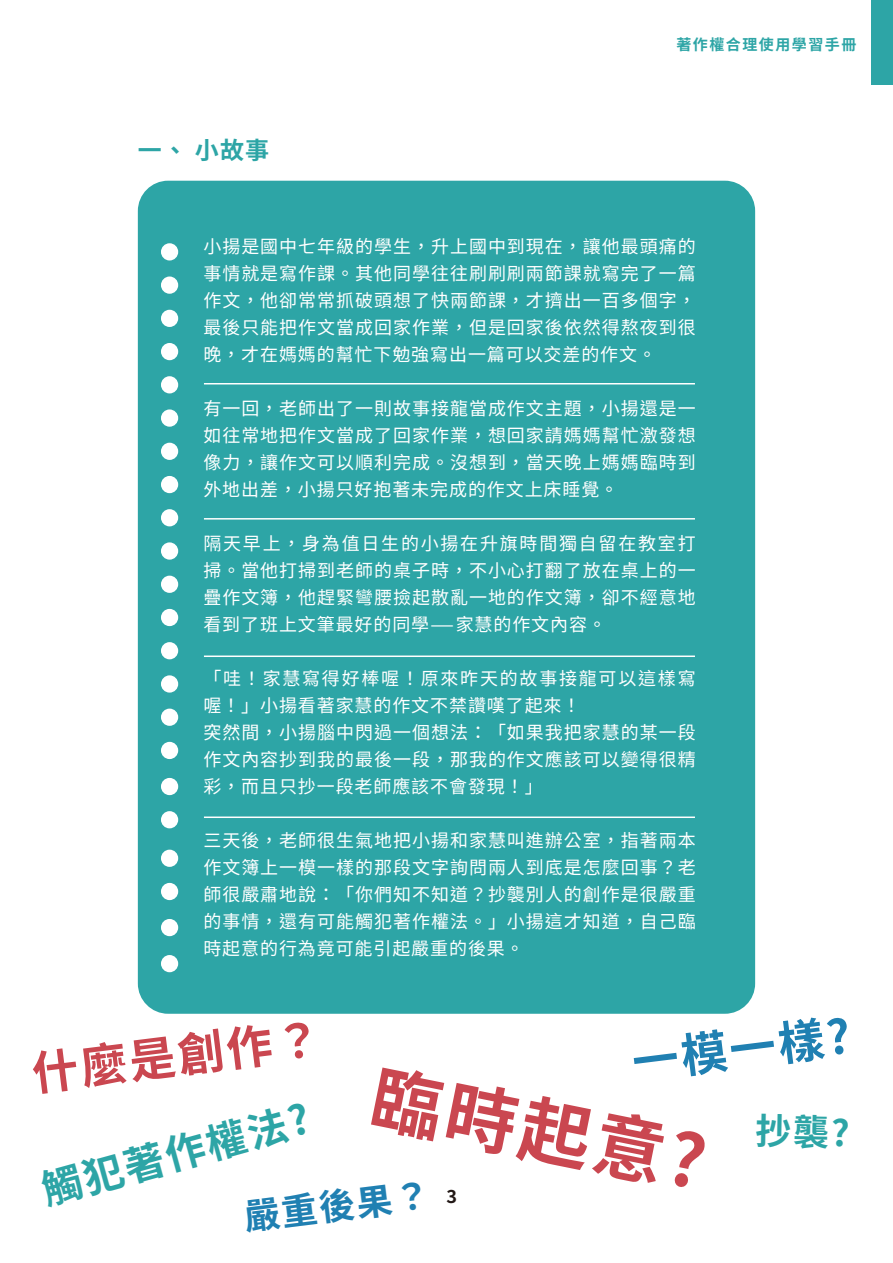
<style>
.page{position:relative;width:893px;height:1263px;background:#fff}
.page>*{position:absolute;margin:0;border:0;box-sizing:border-box;transform-origin:0 0}
.t1{font:700 72px "Noto Sans TC";color:#ca4750}
.t2{font:700 46.5px "Noto Sans TC";color:#ca4750}
.t3{font:700 46.5px "Noto Sans TC";color:#2080b2}
.t4{font:700 40.5px "Noto Sans TC";color:#2da5a6}
.t5{font:700 36px "Noto Sans TC";color:#2080b2}
.t6{font:700 24px "Noto Sans TC";color:#2da5a6}
.t7{font:18px/27px "Noto Sans TC";letter-spacing:.055em;color:#fff;text-align:justify}
.t8{font:700 15px "Noto Sans TC";letter-spacing:.1em;color:#2da5a6}
</style>
<div class="page">
<div style="left:138px;top:181px;width:617px;height:833px;background:#2da5a6"></div>
<hr style="left:204px;top:383px;width:491px;height:1px;background:#fff">
<hr style="left:204px;top:518px;width:491px;height:2px;background:#fff">
<hr style="left:204px;top:655px;width:491px;height:2px;background:#fff">
<hr style="left:204px;top:816px;width:491px;height:2px;background:#fff">
<div style="left:872px;top:0;width:21px;height:85px;background:#2da5a6"></div>
<h3 class="t6" style="left:138px;top:136px;width:133px">一、小故事</h3>
<p class="t8" style="left:676px;top:36px;width:181px">著作權合理使用學習手冊</p>
<p class="t7" style="left:203px;top:234px;width:494px">小揚是國中七年級的學生，升上國中到現在，讓他最頭痛的事情就是寫作課。其他同學往往刷刷刷兩節課就寫完了一篇作文，他卻常常抓破頭想了快兩節課，才擠出一百多個字，最後只能把作文當成回家作業，但是回家後依然得熬夜到很晚，才在媽媽的幫忙下勉強寫出一篇可以交差的作文。</p>
<p class="t7" style="left:203px;top:396px;width:494px">有一回，老師出了一則故事接龍當成作文主題，小揚還是一如往常地把作文當成了回家作業，想回家請媽媽幫忙激發想像力，讓作文可以順利完成。沒想到，當天晚上媽媽臨時到外地出差，小揚只好抱著未完成的作文上床睡覺。</p>
<p class="t7" style="left:203px;top:531px;width:494px">隔天早上，身為值日生的小揚在升旗時間獨自留在教室打掃。當他打掃到老師的桌子時，不小心打翻了放在桌上的一疊作文簿，他趕緊彎腰撿起散亂一地的作文簿，卻不經意地看到了班上文筆最好的同學—家慧的作文內容。</p>
<p class="t7" style="left:203px;top:666px;width:494px;text-align:left">「哇！家慧寫得好棒喔！原來昨天的故事接龍可以這樣寫喔！」小揚看著家慧的作文不禁讚嘆了起來！<br>突然間，小揚腦中閃過一個想法：「如果我把家慧的某一段作文內容抄到我的最後一段，那我的作文應該可以變得很精彩，而且只抄一段老師應該不會發現！」</p>
<p class="t7" style="left:203px;top:828px;width:494px">三天後，老師很生氣地把小揚和家慧叫進辦公室，指著兩本作文簿上一模一樣的那段文字詢問兩人到底是怎麼回事？老師很嚴肅地說：「你們知不知道？抄襲別人的創作是很嚴重的事情，還有可能觸犯著作權法。」小揚這才知道，自己臨時起意的行為竟可能引起嚴重的後果。</p>
<h2 class="t3" style="left:629px;top:1036px;width:221px;rotate:-7deg">一模一樣?</h2>
<h2 class="t2" style="left:29px;top:1048px;width:292px;rotate:-7deg">什麼是創作？</h2>
<h1 class="t1" style="left:379px;top:1058px;width:341px;rotate:11deg">臨時起意?</h1>
<h3 class="t4" style="left:37px;top:1168px;width:277px;rotate:-15deg">觸犯著作權法?</h3>
<h3 class="t5" style="left:242px;top:1197px;width:189px;rotate:-7deg">嚴重後果？</h3>
</div>
